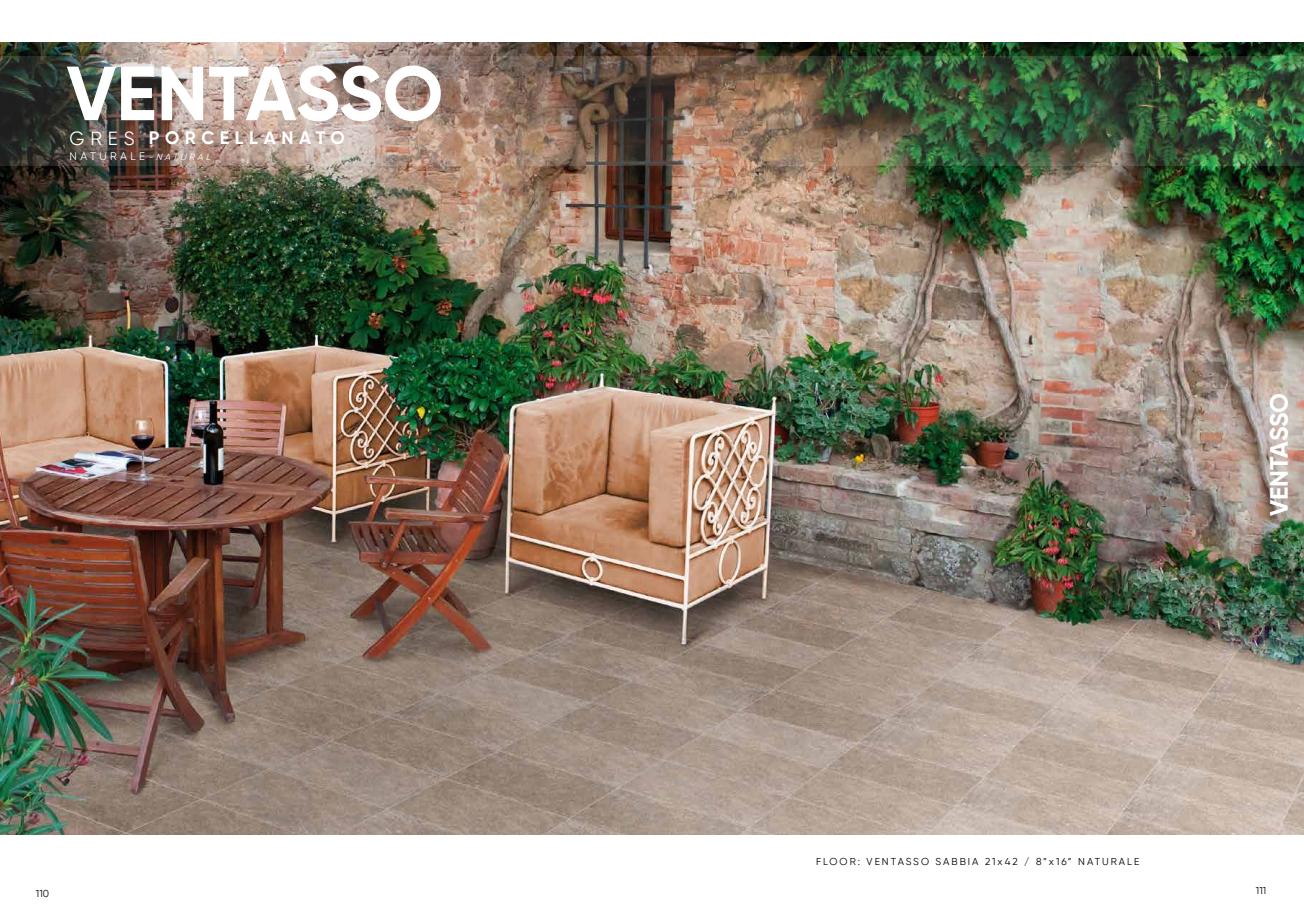
<style>
.page{position:relative;width:1304px;height:908px;background:#fff}
.page>*{position:absolute;margin:0;border:0;box-sizing:border-box;transform-origin:0 0}
.t1{font:700 76.5px "Gilroy";letter-spacing:-.005em;color:#fff}
.t2{font:700 25px "Gilroy";letter-spacing:-.005em;color:#fff}
.t3{font:700 18px "Gilroy";letter-spacing:.31em;color:#fff}
.t4{font:10.9px "Gilroy";letter-spacing:.31em;color:#fff}
.t5{font:10px "Gilroy";letter-spacing:.2em;color:#000}
.s1{font-weight:400;font-size:19px}
.s2{font-style:italic;font-size:9px}
</style>
<div class="page">
<img style="left:0;top:43px;width:1304px;height:790px">
<img style="left:0;top:57px;width:1304px;height:109px">
<h1 class="t1" style="left:67px;top:45px;width:378px">VENTASSO</h1>
<h3 class="t3" style="left:70px;top:127px;width:277px"><span class="s1">GRES</span> PORCELLANATO</h3>
<p class="t4" style="left:70px;top:150px;width:145px">NATURALE <span class="s2">-NATURAL</span></p>
<h2 class="t2" style="left:1263px;top:516px;width:125px;rotate:-90deg">VENTASSO</h2>
<p class="t5" style="left:816px;top:854px;width:325px">FLOOR: VENTASSO SABBIA 21x42 / 8”x16” NATURALE</p>
<p class="t5" style="left:36px;top:886px;width:15px">110</p>
<p class="t5" style="left:1256px;top:884px;width:12px">111</p>
</div>
